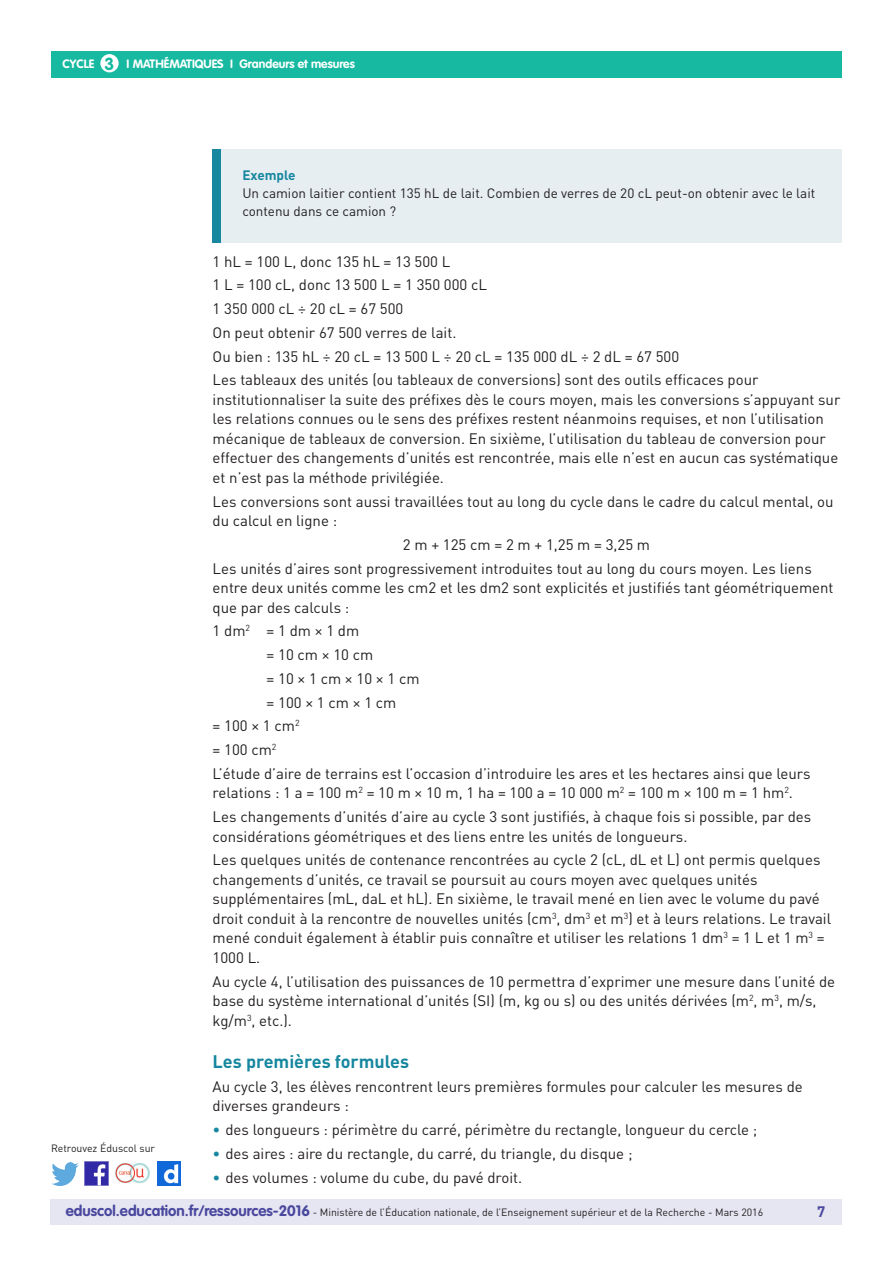
<style>
.page{position:relative;width:893px;height:1263px;background:#fff}
.page>*{position:absolute;margin:0;border:0;box-sizing:border-box;transform-origin:0 0}
._04_Titre_de_niveau{font:700 18px "DIN Pro";color:#16879f}
.t1{font:700 17.25px "VAG Rounded Std";color:#17baa1}
._06_Texte_courant{font:15px/19.5px "DIN Pro";color:#231f20}
._08_Liste_à_puces_ni{font:15px "DIN Pro";color:#231f20}
.t2{font:700 15px "DIN Pro";color:#4a489e}
._15_texte_encadré{font:13.5px/18px "DIN Pro";color:#231f20}
._15_Titre_encadré{font:700 13.5px "DIN Pro";color:#16879f}
.t3{font:700 12px "VAG Rounded Std";color:#fff}
.t4{font:10.5px "DIN Pro";color:#231f20}
.s1{color:#16879f}
.s2{font-family:"VAG Rounded Std";font-weight:700;font-size:15px;color:#4a489e}
</style>
<div class="page">
<div style="left:50px;top:1199px;width:791px;height:26px;background:#e6e5f2"></div>
<div style="left:51px;top:51px;width:791px;height:27px;background:#17baa1"></div>
<div style="left:100px;top:54px;width:19px;height:18px;background:#fff;border-radius:50%"></div>
<img style="left:85px;top:1162px;width:23px;height:23px">
<img style="left:51px;top:1163px;width:28px;height:22px">
<img style="left:158px;top:1162px;width:22px;height:23px">
<img style="left:115px;top:1163px;width:35px;height:21px">
<div style="left:213px;top:149px;width:629px;height:93px;background:#e6eef2"></div>
<div style="left:213px;top:149px;width:8px;height:93px;background:#16879f"></div>
<p class="t3" style="left:63px;top:57px;width:33px">CYCLE</p>
<p class="t3" style="left:127px;top:57px;width:108px">I MATHÉMATIQUES I</p>
<p class="t1" style="left:105px;top:53px;width:11px">3</p>
<p class="t3" style="left:239px;top:57px;width:117px">Grandeurs et mesures</p>
<p class="t4" style="left:51px;top:1141px;width:106px">Retrouvez Éduscol sur</p>
<p class="_15_Titre_encadré" style="left:242px;top:167px;width:55px">Exemple</p>
<p class="_15_texte_encadré" style="left:242px;top:184px;width:574px">Un camion laitier contient 135 hL de lait. Combien de verres de 20 cL peut-on obtenir avec le lait contenu dans ce camion ?</p>
<p class="_06_Texte_courant" style="left:213px;top:251px;width:239px">1 hL = 100 L, donc 135 hL = 13 500 L</p>
<p class="_06_Texte_courant" style="left:213px;top:275px;width:276px">1 L = 100 cL, donc 13 500 L = 1 350 000 cL</p>
<p class="_06_Texte_courant" style="left:213px;top:299px;width:192px">1 350 000 cL ÷ 20 cL = 67 500</p>
<p class="_06_Texte_courant" style="left:213px;top:322px;width:245px">On peut obtenir 67 500 verres de lait.</p>
<p class="_06_Texte_courant" style="left:213px;top:346px;width:468px">Ou bien : 135 hL ÷ 20 cL = 13 500 L ÷ 20 cL = 135 000 dL ÷ 2 dL = 67 500</p>
<p class="_06_Texte_courant" style="left:213px;top:370px;width:629px">Les tableaux des unités (ou tableaux de conversions) sont des outils efficaces pour institutionnaliser la suite des préfixes dès le cours moyen, mais les conversions s’appuyant sur les relations connues ou le sens des préfixes restent néanmoins requises, et non l’utilisation mécanique de tableaux de conversion. En sixième, l’utilisation du tableau de conversion pour effectuer des changements d’unités est rencontrée, mais elle n’est en aucun cas systématique et n’est pas la méthode privilégiée.</p>
<p class="_06_Texte_courant" style="left:213px;top:491px;width:622px">Les conversions sont aussi travaillées tout au long du cycle dans le cadre du calcul mental, ou du calcul en ligne :</p>
<p class="_06_Texte_courant" style="left:403px;top:534px;width:249px">2 m + 125 cm = 2 m + 1,25 m = 3,25 m</p>
<p class="_06_Texte_courant" style="left:213px;top:558px;width:622px">Les unités d’aires sont progressivement introduites tout au long du cours moyen. Les liens entre deux unités comme les cm2 et les dm2 sont explicités et justifiés tant géométriquement que par des calculs :</p>
<p class="_06_Texte_courant" style="left:213px;top:621px;width:148px">1 dm<sup>2</sup> = 1 dm × 1 dm</p>
<p class="_06_Texte_courant" style="left:267px;top:645px;width:108px">= 10 cm × 10 cm</p>
<p class="_06_Texte_courant" style="left:267px;top:668px;width:154px">= 10 × 1 cm × 10 × 1 cm</p>
<p class="_06_Texte_courant" style="left:267px;top:692px;width:131px">= 100 × 1 cm × 1 cm</p>
<p class="_06_Texte_courant" style="left:213px;top:716px;width:89px">= 100 × 1 cm<sup>2</sup></p>
<p class="_06_Texte_courant" style="left:213px;top:740px;width:65px">= 100 cm<sup>2</sup></p>
<p class="_06_Texte_courant" style="left:213px;top:763px;width:599px">L’étude d’aire de terrains est l’occasion d’introduire les ares et les hectares ainsi que leurs relations : 1 a = 100 m<sup>2</sup> = 10 m × 10 m, 1 ha = 100 a = 10 000 m<sup>2</sup> = 100 m × 100 m = 1 hm<sup>2</sup>.</p>
<p class="_06_Texte_courant" style="left:213px;top:807px;width:600px">Les changements d’unités d’aire au cycle 3 sont justifiés, à chaque fois si possible, par des considérations géométriques et des liens entre les unités de longueurs.</p>
<p class="_06_Texte_courant" style="left:213px;top:850px;width:620px">Les quelques unités de contenance rencontrées au cycle 2 (cL, dL et L) ont permis quelques changements d’unités, ce travail se poursuit au cours moyen avec quelques unités supplémentaires (mL, daL et hL). En sixième, le travail mené en lien avec le volume du pavé droit conduit à la rencontre de nouvelles unités (cm<sup>3</sup>, dm<sup>3</sup> et m<sup>3</sup>) et à leurs relations. Le travail mené conduit également à établir puis connaître et utiliser les relations 1 dm<sup>3</sup> = 1 L et 1 m<sup>3</sup> = 1000 L.</p>
<p class="_06_Texte_courant" style="left:213px;top:971px;width:624px">Au cycle 4, l’utilisation des puissances de 10 permettra d’exprimer une mesure dans l’unité de base du système international d’unités (SI) (m, kg ou s) ou des unités dérivées (m<sup>2</sup>, m<sup>3</sup>, m/s, kg/m<sup>3</sup>, etc.).</p>
<p class="_04_Titre_de_niveau" style="left:213px;top:1050px;width:198px">Les premières formules</p>
<p class="_06_Texte_courant" style="left:213px;top:1076px;width:592px">Au cycle 3, les élèves rencontrent leurs premières formules pour calculer les mesures de diverses grandeurs :</p>
<p class="_08_Liste_à_puces_ni" style="left:213px;top:1120px;width:546px"><span class="s1">•</span> des longueurs : périmètre du carré, périmètre du rectangle, longueur du cercle ;</p>
<p class="_08_Liste_à_puces_ni" style="left:213px;top:1144px;width:421px"><span class="s1">•</span> des aires : aire du rectangle, du carré, du triangle, du disque ;</p>
<p class="_08_Liste_à_puces_ni" style="left:213px;top:1168px;width:311px"><span class="s1">•</span> des volumes : volume du cube, du pavé droit.</p>
<p class="t4" style="left:66px;top:1205px;width:699px"><span class="s2">eduscol.education.fr/ressources-2016</span> - Ministère de l’Éducation nationale, de l’Enseignement supérieur et de la Recherche - Mars 2016</p>
<p class="t2" style="left:817px;top:1201px;width:10px">7</p>
</div>
